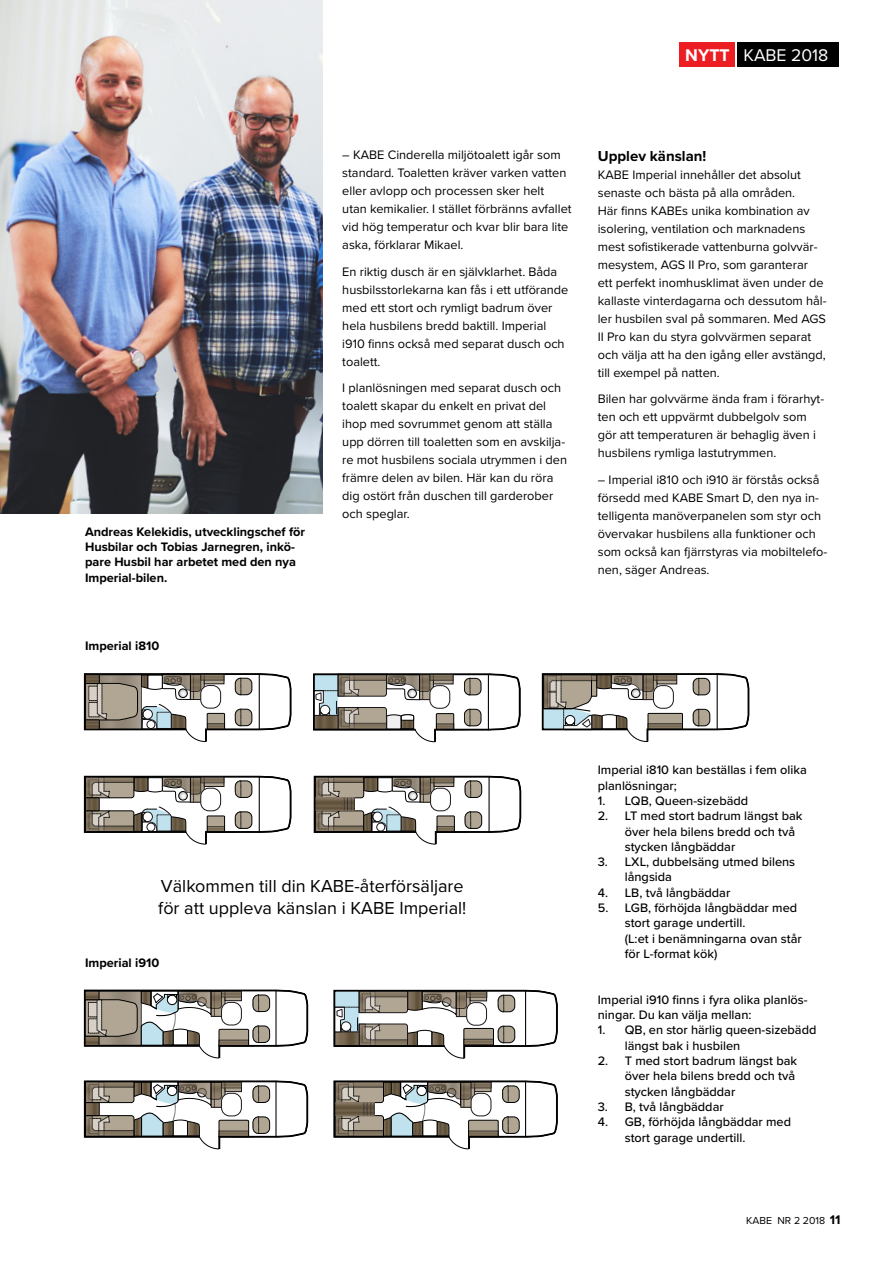
<style>
.page{position:relative;width:893px;height:1263px;background:#fff}
.page>*{position:absolute;margin:0;border:0;box-sizing:border-box;transform-origin:0 0}
.t1{font:18px/21.6px "Proxima Nova";color:#000}
.t2{font:17.55px "Proxima Nova";color:#fff}
.t3{font:700 15px "Proxima Nova";color:#000}
.t4{font:12.75px/18px "Proxima Nova";color:#000}
.t5{font:500 12.75px/15.3px "Proxima Nova";color:#000}
.t6{font:700 12.75px/15.3px "Proxima Nova";color:#000}
.t7{font:10.5px "Proxima Nova";color:#000}
.s1{font-weight:700}
.s2{font-weight:700;font-size:12.9px}
</style>
<div class="page">
<div style="left:737px;top:43px;width:101px;height:24px;background:#000"></div>
<div style="left:680px;top:43px;width:55px;height:24px;background:#ed1d24"></div>
<img style="left:0;top:0;width:322px;height:513px">
<svg style="left:84px;top:775px;width:208px;height:70px"></svg>
<svg style="left:203px;top:779px;width:19px;height:2px"></svg>
<div style="left:201px;top:777px;width:23px;height:6px;border:1px solid #1d1d1b"></div>
<svg style="left:313px;top:775px;width:209px;height:70px"></svg>
<svg style="left:432px;top:779px;width:20px;height:2px"></svg>
<div style="left:430px;top:777px;width:24px;height:6px;border:1px solid #1d1d1b"></div>
<svg style="left:313px;top:673px;width:208px;height:70px"></svg>
<div style="left:430px;top:675px;width:23px;height:5px;background:#796c56"></div>
<div style="left:430px;top:674px;width:23px;height:6px;border:1px solid #1d1d1b"></div>
<svg style="left:541px;top:673px;width:209px;height:70px"></svg>
<svg style="left:84px;top:673px;width:208px;height:70px"></svg>
<svg style="left:84px;top:1080px;width:225px;height:70px"></svg>
<svg style="left:223px;top:1084px;width:17px;height:2px"></svg>
<div style="left:221px;top:1082px;width:21px;height:6px;border:1px solid #1d1d1b"></div>
<svg style="left:333px;top:1080px;width:225px;height:70px"></svg>
<svg style="left:473px;top:1084px;width:16px;height:2px"></svg>
<div style="left:471px;top:1082px;width:20px;height:6px;border:1px solid #1d1d1b"></div>
<svg style="left:333px;top:989px;width:225px;height:70px"></svg>
<svg style="left:468px;top:993px;width:17px;height:2px"></svg>
<div style="left:466px;top:991px;width:21px;height:6px;border:1px solid #1d1d1b"></div>
<svg style="left:84px;top:989px;width:225px;height:70px"></svg>
<p class="t6" style="left:85px;top:524px;width:222px">Andreas Kelekidis, utvecklingschef för<br>Husbilar och Tobias Jarnegren, inkö&shy;pare Husbil har arbetet med den nya<br>Imperial-bilen.</p>
<p class="t6" style="left:85px;top:638px;width:76px">Imperial i810</p>
<h2 class="t2" style="left:685px;top:42px;width:145px"><span class="s1">NYTT</span> KABE 2018</h2>
<p class="t4" style="left:342px;top:145px;width:231px">– KABE Cinderella miljötoalett igår som standard. Toaletten kräver varken vatten eller avlopp och processen sker helt utan kemikalier. I stället förbränns avfallet vid hög temperatur och kvar blir bara lite aska, förklarar Mikael.</p>
<p class="t4" style="left:342px;top:262px;width:228px">En riktig dusch är en självklarhet. Båda husbilsstorlekarna kan fås i ett utförande med ett stort och rymligt badrum över hela husbilens bredd baktill. Imperial i910 finns också med separat dusch och toalett.</p>
<p class="t4" style="left:342px;top:378px;width:226px">I planlösningen med separat dusch och toalett skapar du enkelt en privat del ihop med sovrummet genom att ställa upp dörren till toaletten som en avskilja&shy;re mot husbilens sociala utrymmen i den främre delen av bilen. Här kan du röra dig ostört från duschen till garderober och speglar.</p>
<p class="t3" style="left:598px;top:145px;width:110px">Upplev känslan!</p>
<p class="t4" style="left:598px;top:165px;width:230px">KABE Imperial innehåller det absolut senaste och bästa på alla områden.<br>Här finns KABEs unika kombination av isolering, ventilation och marknadens mest sofistikerade vattenburna golvvär&shy;mesystem, AGS II Pro, som garanterar<br>ett perfekt inomhusklimat även under de kallaste vinterdagarna och dessutom hål&shy;ler husbilen sval på sommaren. Med AGS II Pro kan du styra golvvärmen separat och välja att ha den igång eller avstängd, till exempel på natten.</p>
<p class="t4" style="left:598px;top:390px;width:228px">Bilen har golvvärme ända fram i förarhyt&shy;ten och ett uppvärmt dubbelgolv som gör att temperaturen är behaglig även i husbilens rymliga lastutrymmen.</p>
<p class="t4" style="left:598px;top:470px;width:231px">– Imperial i810 och i910 är förstås också försedd med KABE Smart D, den nya in&shy;telligenta manöverpanelen som styr och övervakar husbilens alla funktioner och som också kan fjärrstyras via mobiltelefo&shy;nen, säger Andreas.</p>
<h1 class="t1" style="left:158px;top:874px;width:310px">Välkommen till din KABE-återförsäljare för att uppleva känslan i KABE Imperial!</h1>
<p class="t6" style="left:85px;top:955px;width:76px">Imperial i910</p>
<p class="t5" style="left:598px;top:762px;width:211px">Imperial i810 kan beställas i fem olika planlösningar;</p>
<p class="t5" style="left:598px;top:792px;width:152px">1. LQB, Queen-sizebädd</p>
<p class="t5" style="left:625px;top:808px;width:179px;text-indent:-27px">2. LT med stort badrum längst bak över hela bilens bredd och två stycken långbäddar</p>
<p class="t5" style="left:625px;top:854px;width:172px;text-indent:-27px">3. LXL, dubbelsäng utmed bilens långsida</p>
<p class="t5" style="left:598px;top:884px;width:134px">4. LB, två långbäddar</p>
<p class="t5" style="left:625px;top:900px;width:179px;text-indent:-27px">5. LGB, förhöjda långbäddar med stort garage undertill.<br>(L:et i benämningarna ovan står för L-format kök)</p>
<p class="t5" style="left:598px;top:991px;width:211px">Imperial i910 finns i fyra olika planlös&shy;ningar. Du kan välja mellan:</p>
<p class="t5" style="left:625px;top:1022px;width:193px;text-indent:-27px">1. QB, en stor härlig queen-sizebädd längst bak i husbilen</p>
<p class="t5" style="left:625px;top:1053px;width:174px;text-indent:-27px">2. T med stort badrum längst bak över hela bilens bredd och två stycken långbäddar</p>
<p class="t5" style="left:598px;top:1098px;width:127px">3. B, två långbäddar</p>
<p class="t5" style="left:625px;top:1114px;width:168px;text-indent:-27px">4. GB, förhöjda långbäddar med stort garage undertill.</p>
<p class="t7" style="left:746px;top:1212px;width:96px">KABE NR 2 2018 <span class="s2">11</span></p>
</div>
